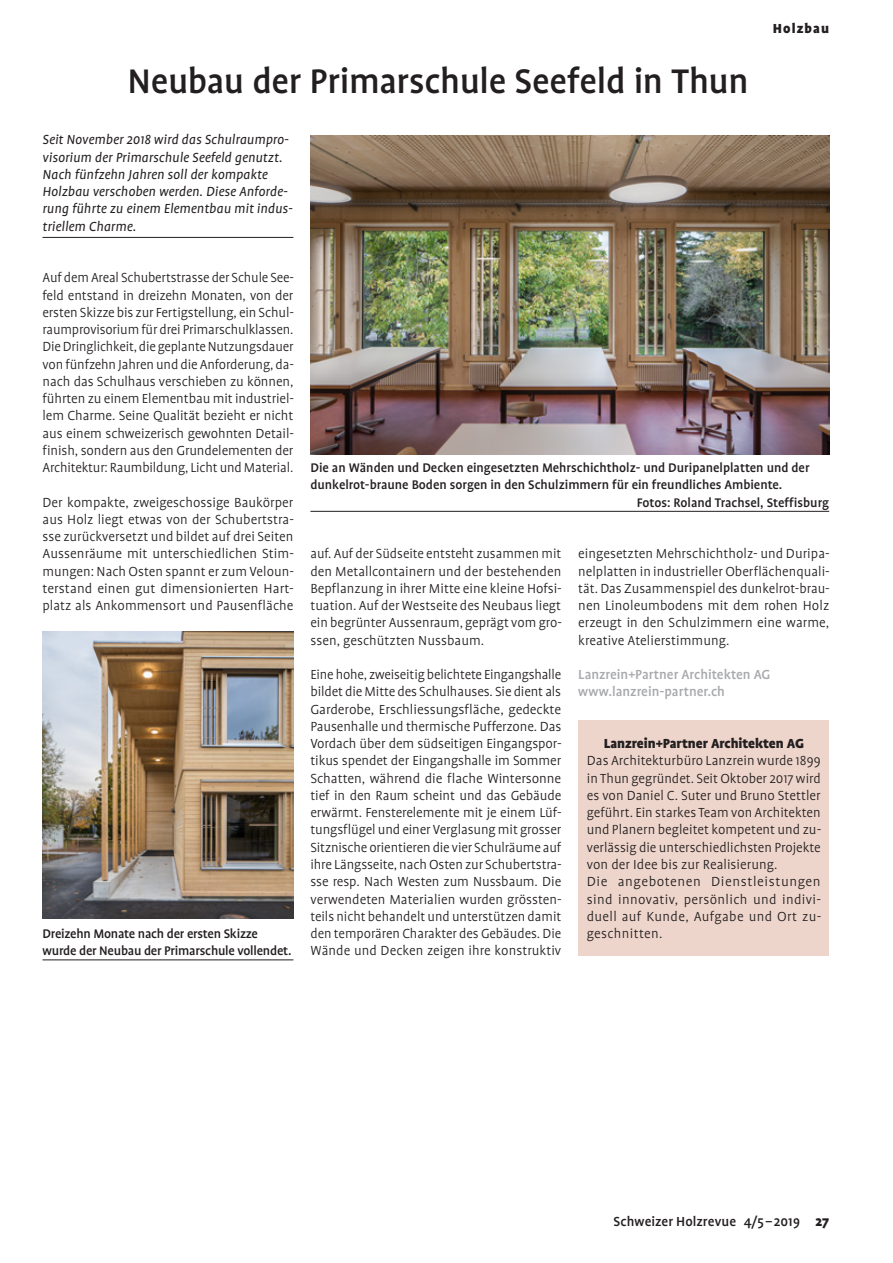
<style>
.page{position:relative;width:893px;height:1263px;background:#fff}
.page>*{position:absolute;margin:0;border:0;box-sizing:border-box;transform-origin:0 0}
.Titel{font:500 39px "Profile";letter-spacing:-.01em;color:#231f20}
.Grundtext_LZ{font:300 15px/17.2px "Profile";color:#231f20;text-align:justify}
.Grundtext{font:300 15px/17.2px "Profile";letter-spacing:.005em;color:#231f20;text-align:justify}
.Box_Grundtext{font:300 15px/17.2px "Profile";letter-spacing:.025em;color:#231f20;text-align:justify}
.Lead{font:italic 15px/17.2px "Profile";letter-spacing:.005em;color:#231f20}
.Adresse_Kontakt{font:500 15px/17.2px "Profile";color:#a8a9ad}
.Box_Untertitel{font:900 15px "Profile";letter-spacing:-.005em;color:#231f20}
.t1{font:500 15px "Profile";letter-spacing:.005em;color:#231f20}
.Box_Untertitel-2{font:900 15px "Profile";letter-spacing:.075em;color:#231f20}
.Legende{font:500 14.25px "Profile";color:#231f20}
.s1{font-weight:900}
</style>
<div class="page">
<hr style="left:43px;top:237px;width:250px;height:1px;background:#231f20">
<img style="left:43px;top:631px;width:250px;height:287px">
<img style="left:310px;top:135px;width:519px;height:320px">
<div style="left:578px;top:720px;width:251px;height:235px;background:#eed5cb"></div>
<hr style="left:43px;top:959px;width:250px;height:1px;background:#231f20">
<hr style="left:310px;top:511px;width:519px;height:1px;background:#231f20">
<p class="Titel" style="left:128px;top:60px;width:622px">Neubau der Primarschule Seefeld in Thun</p>
<p class="Lead" style="left:43px;top:131px;width:252px">Seit November 2018 wird das Schulraumpro&shy;visorium der Primarschule Seefeld genutzt.<br>Nach fünfzehn Jahren soll der kompakte Holzbau verschoben werden. Diese Anforde&shy;rung führte zu einem Elementbau mit indus&shy;triellem Charme.</p>
<p class="Box_Untertitel-2" style="left:773px;top:20px;width:58px">Holzbau</p>
<p class="Grundtext_LZ" style="left:43px;top:269px;width:253px">Auf dem Areal Schubertstrasse der Schule See&shy;feld entstand in dreizehn Monaten, von der ersten Skizze bis zur Fertigstellung, ein Schul&shy;raumprovisorium für drei Primarschulklassen.<br>Die Dringlichkeit, die geplante Nutzungsdauer von fünfzehn Jahren und die Anforderung, da&shy;nach das Schulhaus verschieben zu können, führten zu einem Elementbau mit industriel&shy;lem Charme. Seine Qualität bezieht er nicht aus einem schweizerisch gewohnten Detail&shy;finish, sondern aus den Grundelementen der Architektur: Raumbildung, Licht und Material.</p>
<p class="Grundtext_LZ" style="left:43px;top:494px;width:253px">Der kompakte, zweigeschossige Baukörper aus Holz liegt etwas von der Schubertstra&shy;sse zurückversetzt und bildet auf drei Seiten Aussenräume mit unterschiedlichen Stim&shy;mungen: Nach Osten spannt er zum Veloun&shy;terstand einen gut dimensionierten Hart&shy;platz als Ankommensort und Pausenfläche</p>
<p class="Legende" style="left:310px;top:460px;width:501px">Die an Wänden und Decken eingesetzten Mehrschichtholz- und Duripanelplatten und der</p>
<p class="Legende" style="left:310px;top:478px;width:473px">dunkelrot-braune Boden sorgen in den Schulzimmern für ein freundliches Ambiente.</p>
<p class="Legende" style="left:637px;top:495px;width:194px">Fotos: Roland Trachsel, Steffisburg</p>
<p class="Grundtext_LZ" style="left:310px;top:545px;width:253px">auf. Auf der Südseite entsteht zusammen mit den Metallcontainern und der bestehenden Bepflanzung in ihrer Mitte eine kleine Hofsi&shy;tuation. Auf der Westseite des Neubaus liegt ein begrünter Aussenraum, geprägt vom gro&shy;ssen, geschützten Nussbaum.</p>
<p class="Grundtext" style="left:310px;top:666px;width:253px">Eine hohe, zweiseitig belichtete Eingangshalle bildet die Mitte des Schulhauses. Sie dient als Garderobe, Erschliessungsfläche, gedeckte Pausenhalle und thermische Pufferzone. Das Vordach über dem südseitigen Eingangspor&shy;tikus spendet der Eingangshalle im Sommer Schatten, während die flache Wintersonne tief in den Raum scheint und das Gebäude erwärmt. Fensterelemente mit je einem Lüf&shy;tungsflügel und einer Verglasung mit grosser Sitznische orientieren die vier Schulräume auf ihre Längsseite, nach Osten zur Schubertstra&shy;sse resp. Nach Westen zum Nussbaum. Die verwendeten Materialien wurden grössten&shy;teils nicht behandelt und unterstützen damit den temporären Charakter des Gebäudes. Die Wände und Decken zeigen ihre konstruktiv</p>
<p class="Grundtext" style="left:578px;top:545px;width:253px">eingesetzten Mehrschichtholz- und Duripa&shy;nelplatten in industrieller Oberflächenquali&shy;tät. Das Zusammenspiel des dunkelrot-brau&shy;nen Linoleumbodens mit dem rohen Holz erzeugt in den Schulzimmern eine warme, kreative Atelierstimmung.</p>
<p class="Adresse_Kontakt" style="left:578px;top:666px;width:194px">Lanzrein+Partner Architekten AG www.lanzrein-partner.ch</p>
<p class="Box_Untertitel" style="left:604px;top:735px;width:202px">Lanzrein+Partner Architekten AG</p>
<p class="Box_Grundtext" style="left:587px;top:752px;width:236px">Das Architekturbüro Lanzrein wurde 1899 in Thun gegründet. Seit Oktober 2017 wird es von Daniel C. Suter und Bruno Stettler geführt. Ein starkes Team von Architekten und Planern begleitet kompetent und zu&shy;verlässig die unterschiedlichsten Projekte von der Idee bis zur Realisierung.</p>
<p class="Box_Grundtext" style="left:587px;top:873px;width:236px">Die angebotenen Dienstleistungen sind innovativ, persönlich und indivi&shy;duell auf Kunde, Aufgabe und Ort zu-</p>
<p class="Legende" style="left:43px;top:926px;width:217px">Dreizehn Monate nach der ersten Skizze</p>
<p class="Box_Grundtext" style="left:587px;top:925px;width:77px">geschnitten.</p>
<p class="Legende" style="left:43px;top:943px;width:250px">wurde der Neubau der Primarschule vollendet.</p>
<p class="t1" style="left:614px;top:1213px;width:217px">Schweizer Holzrevue 4/5 –2019 <span class="s1">27</span></p>
</div>
